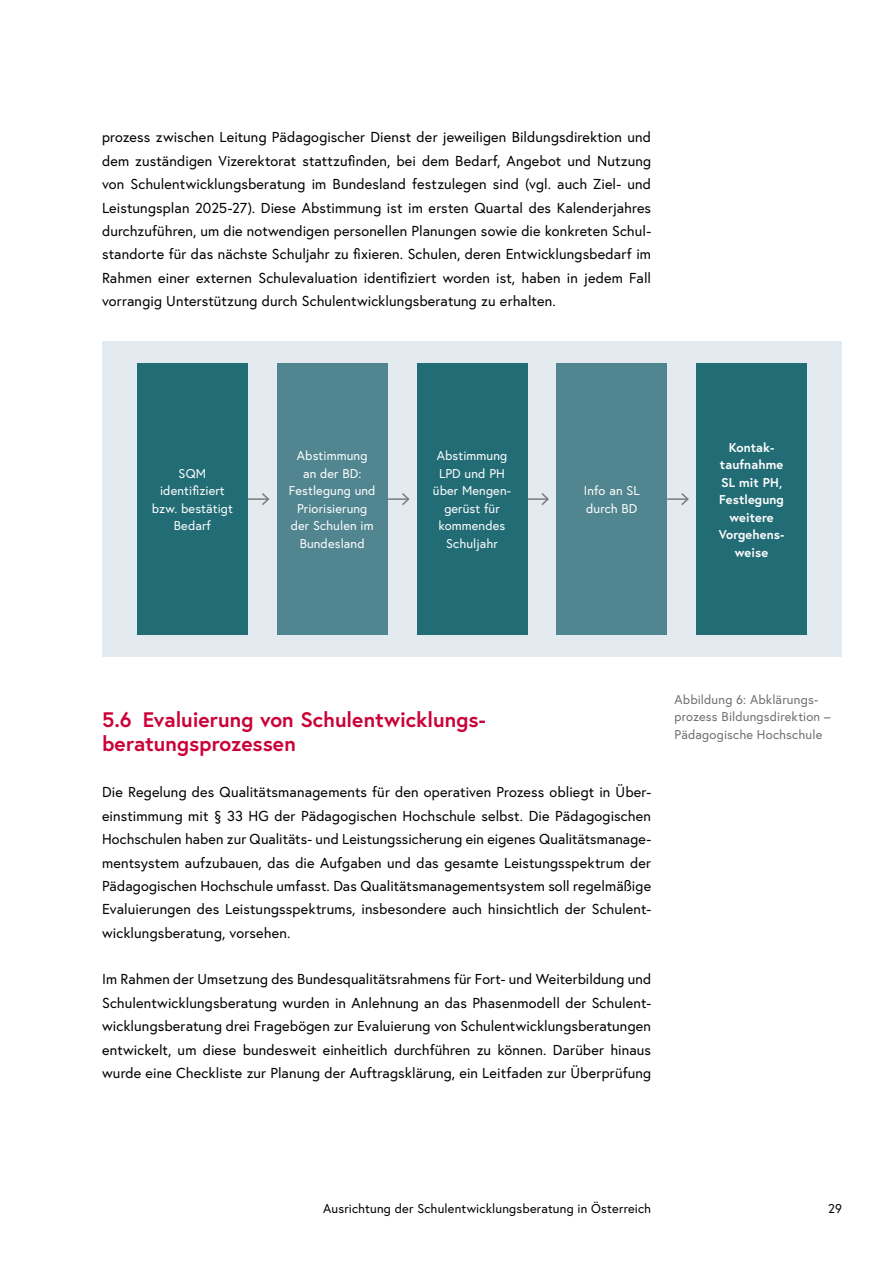
<style>
.page{position:relative;width:893px;height:1263px;background:#fff}
.page>*{position:absolute;margin:0;border:0;box-sizing:border-box;transform-origin:0 0}
.t1{font:700 21px/23.4px "Europa Austria";color:#ca0237}
.p_Abstand_danach{font:14.4px/23.4px "Europa Austria";letter-spacing:.01em;color:#000;text-align:justify}
.t2{font:12.75px/17.5px "Europa Austria";letter-spacing:.01em;color:#fff;text-align:center}
.p_Bildbeschriftung{font:12.75px/17.5px "Europa Austria";letter-spacing:.015em;color:#6f6f6e}
.t3{font:700 12.75px/17.5px "Europa Austria";letter-spacing:.01em;color:#fff;text-align:center}
.t4{font:12.75px "Europa Austria";letter-spacing:.015em;color:#000}
</style>
<div class="page">
<div style="left:102px;top:341px;width:740px;height:316px;background:#e4ebf0"></div>
<hr style="left:248px;top:498px;width:20px;height:2px;background:#7b7b7a">
<svg style="left:260px;top:493px;width:10px;height:12px"></svg>
<hr style="left:388px;top:498px;width:20px;height:2px;background:#7b7b7a">
<svg style="left:400px;top:493px;width:10px;height:12px"></svg>
<hr style="left:527px;top:498px;width:21px;height:2px;background:#7b7b7a">
<svg style="left:540px;top:493px;width:9px;height:12px"></svg>
<hr style="left:667px;top:498px;width:21px;height:2px;background:#7b7b7a">
<svg style="left:680px;top:493px;width:9px;height:12px"></svg>
<div style="left:696px;top:363px;width:111px;height:272px;background:#226c76"></div>
<div style="left:556px;top:363px;width:111px;height:272px;background:#51858f"></div>
<div style="left:277px;top:363px;width:110px;height:272px;background:#51858f"></div>
<div style="left:417px;top:363px;width:110px;height:272px;background:#226c76"></div>
<div style="left:137px;top:363px;width:111px;height:272px;background:#226c76"></div>
<p class="p_Abstand_danach" style="left:102px;top:125px;width:551px">prozess zwischen Leitung Pädagogischer Dienst der jeweiligen Bildungsdirektion und dem zuständigen Vizerektorat stattzufinden, bei dem Bedarf, Angebot und Nutzung von Schulentwicklungsberatung im Bundesland festzulegen sind (vgl. auch Ziel- und Leistungsplan 2025-27). Diese Abstimmung ist im ersten Quartal des Kalenderjahres durchzuführen, um die notwendigen personellen Planungen sowie die konkreten Schul&shy;standorte für das nächste Schuljahr zu fixieren. Schulen, deren Entwicklungsbedarf im Rahmen einer externen Schulevaluation identifiziert worden ist, haben in jedem Fall vorrangig Unterstützung durch Schulentwicklungsberatung zu erhalten.</p>
<p class="t2" style="left:152px;top:464px;width:83px">SQM identifiziert bzw. bestätigt<br>Bedarf</p>
<p class="t2" style="left:289px;top:447px;width:88px">Abstimmung an der BD:<br>Festlegung und<br>Priorisierung der Schulen im<br>Bundesland</p>
<p class="t2" style="left:433px;top:447px;width:80px">Abstimmung<br>LPD und PH über Mengen&shy;gerüst für kommendes<br>Schuljahr</p>
<p class="t2" style="left:584px;top:482px;width:57px;text-align:left">Info an SL durch BD</p>
<p class="t3" style="left:719px;top:438px;width:67px">Kontak&shy;taufnahme<br>SL mit PH,<br>Festlegung weitere<br>Vorgehens&shy;weise</p>
<h2 class="t1" style="left:102px;top:707px;width:384px">5.6 Evaluierung von Schulentwicklungs&shy;beratungsprozessen</h2>
<p class="p_Abstand_danach" style="left:102px;top:780px;width:551px">Die Regelung des Qualitätsmanagements für den operativen Prozess obliegt in Über&shy;einstimmung mit § 33 HG der Pädagogischen Hochschule selbst. Die Pädagogischen Hochschulen haben zur Qualitäts- und Leistungssicherung ein eigenes Qualitätsmanage&shy;mentsystem aufzubauen, das die Aufgaben und das gesamte Leistungsspektrum der Pädagogischen Hochschule umfasst. Das Qualitätsmanagementsystem soll regelmäßige Evaluierungen des Leistungsspektrums, insbesondere auch hinsichtlich der Schulent&shy;wicklungsberatung, vorsehen.</p>
<p class="p_Abstand_danach" style="left:102px;top:967px;width:551px">Im Rahmen der Umsetzung des Bundesqualitätsrahmens für Fort- und Weiterbildung und Schulentwicklungsberatung wurden in Anlehnung an das Phasenmodell der Schulent&shy;wicklungsberatung drei Fragebögen zur Evaluierung von Schulentwicklungsberatungen entwickelt, um diese bundesweit einheitlich durchführen zu können. Darüber hinaus wurde eine Checkliste zur Planung der Auftragsklärung, ein Leitfaden zur Überprüfung</p>
<p class="p_Bildbeschriftung" style="left:674px;top:690px;width:157px">Abbildung 6: Abklärungs&shy;prozess Bildungsdirektion –<br>Pädagogische Hochschule</p>
<p class="t4" style="left:323px;top:1200px;width:329px">Ausrichtung der Schulentwicklungsberatung in Österreich</p>
<p class="t4" style="left:828px;top:1200px;width:15px">29</p>
</div>
